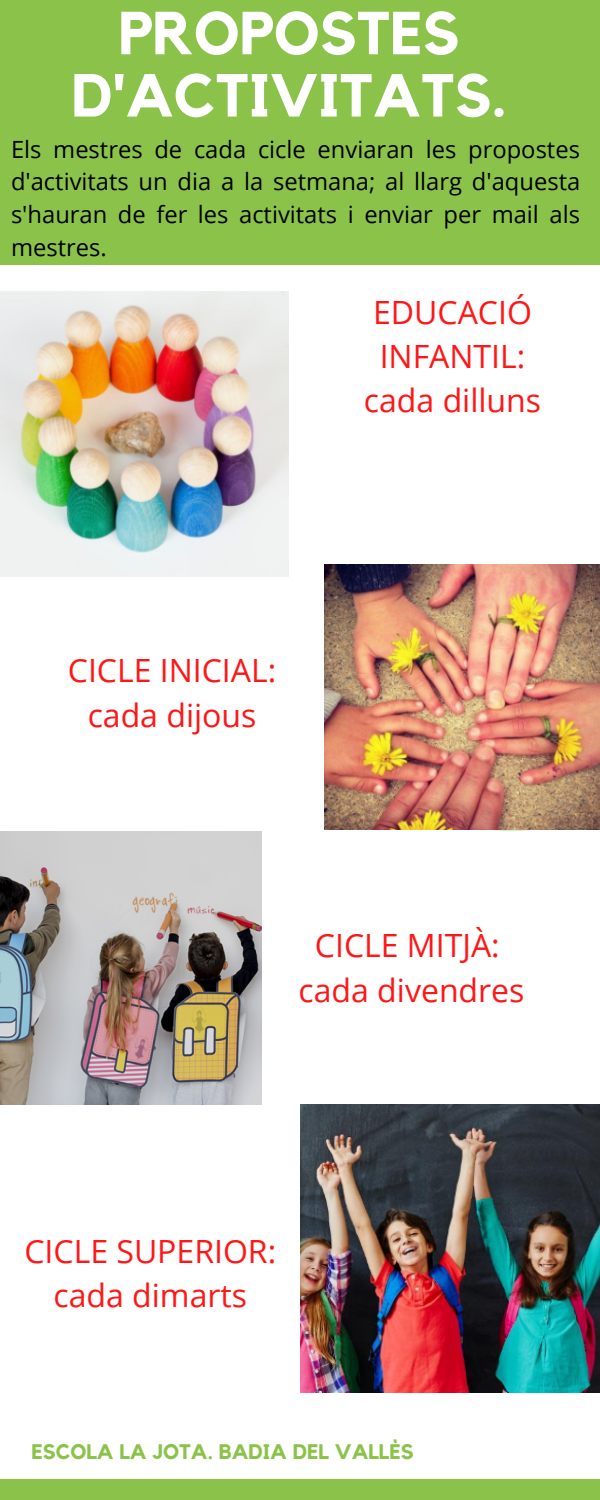
<style>
.page{position:relative;width:600px;height:1500px;background:#fff}
.page>*{position:absolute;margin:0;border:0;box-sizing:border-box;transform-origin:0 0}
.t1{font:700 60px/62.2px "Kollektif";color:#fff;text-align:center}
.t2{font:32px/44.2px "Open Sans";color:#ff1616;text-align:center}
.t3{font:23.7px/32.8px "Open Sans";color:#000;text-align:justify}
.t4{font:700 21px "Kollektif";color:#8bc34a}
</style>
<div class="page">
<div style="left:0;top:0;width:600px;height:265px;background:#8bc34a"></div>
<div style="left:0;top:1479px;width:600px;height:21px;background:#8bc34a"></div>
<img style="left:0;top:292px;width:289px;height:285px">
<img style="left:325px;top:565px;width:275px;height:264px">
<img style="left:0;top:831px;width:262px;height:273px">
<img style="left:300px;top:1104px;width:300px;height:288px">
<h1 class="t1" style="left:72px;top:5px;width:436px">PROPOSTES<br>D'ACTIVITATS.</h1>
<p class="t3" style="left:11px;top:132px;width:571px">Els mestres de cada cicle enviaran les propostes d'activitats un dia a la setmana; al llarg d'aquesta s'hauran de fer les activitats i enviar per mail als mestres.</p>
<h2 class="t2" style="left:364px;top:289px;width:179px">EDUCACIÓ<br>INFANTIL: cada dilluns</h2>
<h2 class="t2" style="left:68px;top:648px;width:210px">CICLE INICIAL: cada dijous</h2>
<h2 class="t2" style="left:299px;top:923px;width:227px">CICLE MITJÀ: cada divendres</h2>
<h2 class="t2" style="left:24px;top:1229px;width:253px">CICLE SUPERIOR: cada dimarts</h2>
<p class="t4" style="left:31px;top:1442px;width:384px">ESCOLA LA JOTA. BADIA DEL VALLÈS</p>
</div>
